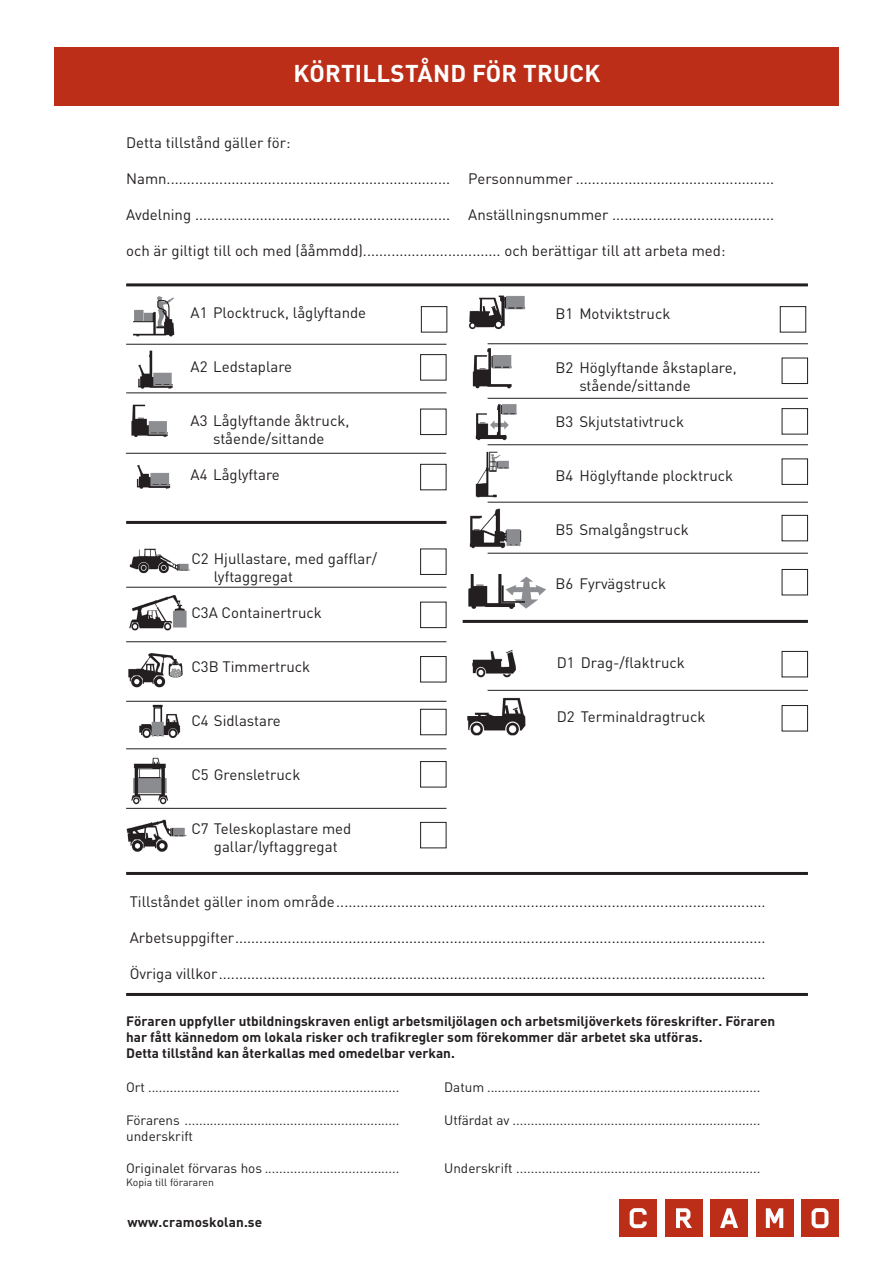
<style>
.page{position:relative;width:893px;height:1263px;background:#fff}
.page>*{position:absolute;margin:0;border:0;box-sizing:border-box;transform-origin:0 0}
.t1{font:700 24px "DIN Pro";letter-spacing:.01em;color:#fff}
.t2{font:15px "DIN Pro";color:#231f20}
.t3{font:13.5px "DIN Pro";color:#231f20}
.t4{font:700 13.5px/16.2px "DIN Pro";color:#231f20}
.t5{font:10.5px "DIN Pro";color:#231f20}
</style>
<div class="page">
<div style="left:54px;top:47px;width:785px;height:58px;background:#bc2e18"></div>
<hr style="left:126px;top:283px;width:682px;height:3px;background:#231f20">
<hr style="left:126px;top:521px;width:320px;height:3px;background:#231f20">
<hr style="left:126px;top:993px;width:682px;height:3px;background:#231f20">
<div style="left:780px;top:306px;width:26px;height:26px;border:1px solid #231f20"></div>
<div style="left:782px;top:358px;width:26px;height:26px;border:1px solid #231f20"></div>
<div style="left:782px;top:408px;width:26px;height:26px;border:1px solid #231f20"></div>
<div style="left:420px;top:549px;width:26px;height:26px;border:1px solid #231f20"></div>
<div style="left:420px;top:602px;width:26px;height:26px;border:1px solid #231f20"></div>
<div style="left:420px;top:656px;width:26px;height:26px;border:1px solid #231f20"></div>
<div style="left:420px;top:709px;width:26px;height:26px;border:1px solid #231f20"></div>
<hr style="left:126px;top:344px;width:320px;height:1px;background:#231f20">
<hr style="left:463px;top:620px;width:345px;height:3px;background:#231f20">
<img style="left:133px;top:296px;width:42px;height:41px">
<img style="left:131px;top:404px;width:37px;height:34px">
<img style="left:136px;top:465px;width:35px;height:24px">
<img style="left:138px;top:350px;width:35px;height:39px">
<hr style="left:126px;top:392px;width:320px;height:1px;background:#231f20">
<hr style="left:126px;top:453px;width:320px;height:1px;background:#231f20">
<hr style="left:488px;top:343px;width:320px;height:1px;background:#231f20">
<hr style="left:488px;top:398px;width:320px;height:1px;background:#231f20">
<hr style="left:488px;top:444px;width:320px;height:1px;background:#231f20">
<hr style="left:488px;top:502px;width:320px;height:1px;background:#231f20">
<hr style="left:488px;top:553px;width:320px;height:1px;background:#231f20">
<div style="left:782px;top:458px;width:26px;height:27px;border:1px solid #231f20"></div>
<div style="left:782px;top:515px;width:26px;height:26px;border:1px solid #231f20"></div>
<div style="left:782px;top:569px;width:26px;height:26px;border:1px solid #231f20"></div>
<div style="left:421px;top:306px;width:26px;height:26px;border:1px solid #231f20"></div>
<div style="left:420px;top:354px;width:26px;height:26px;border:1px solid #231f20"></div>
<div style="left:420px;top:409px;width:26px;height:26px;border:1px solid #231f20"></div>
<div style="left:420px;top:464px;width:26px;height:26px;border:1px solid #231f20"></div>
<img style="left:469px;top:295px;width:57px;height:35px">
<img style="left:472px;top:348px;width:40px;height:40px">
<img style="left:475px;top:404px;width:42px;height:37px">
<img style="left:475px;top:451px;width:35px;height:47px">
<img style="left:469px;top:508px;width:53px;height:41px">
<img style="left:468px;top:574px;width:78px;height:35px">
<div style="left:420px;top:761px;width:26px;height:26px;border:1px solid #231f20"></div>
<div style="left:420px;top:822px;width:26px;height:26px;border:1px solid #231f20"></div>
<img style="left:129px;top:548px;width:61px;height:26px">
<img style="left:129px;top:595px;width:58px;height:36px">
<img style="left:128px;top:653px;width:55px;height:35px">
<img style="left:136px;top:700px;width:48px;height:39px">
<img style="left:131px;top:757px;width:38px;height:48px">
<img style="left:126px;top:819px;width:61px;height:33px">
<hr style="left:126px;top:587px;width:320px;height:1px;background:#231f20">
<hr style="left:126px;top:641px;width:320px;height:1px;background:#231f20">
<hr style="left:126px;top:701px;width:320px;height:1px;background:#231f20">
<hr style="left:126px;top:748px;width:320px;height:1px;background:#231f20">
<hr style="left:126px;top:808px;width:320px;height:1px;background:#231f20">
<hr style="left:126px;top:872px;width:682px;height:3px;background:#231f20">
<div style="left:619px;top:1199px;width:38px;height:38px;background:#bc2e18"></div>
<div style="left:665px;top:1199px;width:37px;height:38px;background:#bc2e18"></div>
<div style="left:710px;top:1199px;width:38px;height:38px;background:#bc2e18"></div>
<div style="left:756px;top:1199px;width:37px;height:38px;background:#bc2e18"></div>
<div style="left:801px;top:1199px;width:38px;height:38px;background:#bc2e18"></div>
<svg style="left:630px;top:1208px;width:17px;height:20px"></svg>
<svg style="left:812px;top:1208px;width:16px;height:20px"></svg>
<svg style="left:676px;top:1208px;width:16px;height:20px"></svg>
<svg style="left:720px;top:1208px;width:18px;height:20px"></svg>
<svg style="left:766px;top:1208px;width:17px;height:20px"></svg>
<img style="left:472px;top:650px;width:44px;height:28px">
<img style="left:467px;top:697px;width:59px;height:39px">
<hr style="left:488px;top:690px;width:320px;height:1px;background:#231f20">
<div style="left:782px;top:651px;width:26px;height:26px;border:1px solid #231f20"></div>
<div style="left:782px;top:705px;width:26px;height:26px;border:1px solid #231f20"></div>
<p class="t1" style="left:293px;top:57px;width:308px">KÖRTILLSTÅND FÖR TRUCK</p>
<p class="t2" style="left:126px;top:132px;width:166px">Detta tillstånd gäller för:</p>
<p class="t2" style="left:126px;top:168px;width:649px">Namn...................................................................... Personnummer .................................................</p>
<p class="t2" style="left:126px;top:204px;width:649px">Avdelning ............................................................... Anställningsnummer ........................................</p>
<p class="t2" style="left:126px;top:240px;width:601px">och är giltigt till och med (ååmmdd).................................. och berättigar till att arbeta med:</p>
<p class="t2" style="left:191px;top:303px;width:177px">A1 Plocktruck, låglyftande</p>
<p class="t2" style="left:191px;top:357px;width:103px">A2 Ledstaplare</p>
<p class="t2" style="left:191px;top:411px;width:160px">A3 Låglyftande åktruck,</p>
<p class="t2" style="left:213px;top:429px;width:113px">stående/sittande</p>
<p class="t2" style="left:191px;top:465px;width:91px">A4 Låglyftare</p>
<p class="t2" style="left:191px;top:549px;width:187px">C2 Hjullastare, med gafflar/</p>
<p class="t2" style="left:214px;top:567px;width:81px">lyftaggregat</p>
<p class="t2" style="left:191px;top:603px;width:132px">C3A Containertruck</p>
<p class="t2" style="left:191px;top:657px;width:120px">C3B Timmertruck</p>
<p class="t2" style="left:191px;top:711px;width:91px">C4 Sidlastare</p>
<p class="t2" style="left:191px;top:765px;width:111px">C5 Grensletruck</p>
<p class="t2" style="left:555px;top:303px;width:117px">B1 Motviktstruck</p>
<p class="t2" style="left:555px;top:357px;width:183px">B2 Höglyftande åkstaplare,</p>
<p class="t2" style="left:579px;top:375px;width:113px">stående/sittande</p>
<p class="t2" style="left:555px;top:411px;width:130px">B3 Skjutstativtruck</p>
<p class="t2" style="left:555px;top:465px;width:179px">B4 Höglyftande plocktruck</p>
<p class="t2" style="left:555px;top:519px;width:135px">B5 Smalgångstruck</p>
<p class="t2" style="left:555px;top:573px;width:112px">B6 Fyrvägstruck</p>
<p class="t2" style="left:557px;top:653px;width:130px">D1 Drag-/flaktruck</p>
<p class="t2" style="left:557px;top:707px;width:150px">D2 Terminaldragtruck</p>
<p class="t2" style="left:191px;top:819px;width:162px">C7 Teleskoplastare med</p>
<p class="t2" style="left:214px;top:837px;width:125px">gallar/lyftaggregat</p>
<p class="t2" style="left:130px;top:892px;width:637px">Tillståndet gäller inom område..........................................................................................................</p>
<p class="t2" style="left:130px;top:928px;width:637px">Arbetsuppgifter...................................................................................................................................</p>
<p class="t2" style="left:130px;top:964px;width:637px">Övriga villkor.......................................................................................................................................</p>
<p class="t4" style="left:126px;top:1012px;width:651px">Föraren uppfyller utbildningskraven enligt arbetsmiljölagen och arbetsmiljöverkets föreskrifter. Föraren har fått kännedom om lokala risker och trafikregler som förekommer där arbetet ska utföras.<br>Detta tillstånd kan återkallas med omedelbar verkan.</p>
<p class="t3" style="left:126px;top:1078px;width:275px">Ort .....................................................................</p>
<p class="t3" style="left:444px;top:1078px;width:318px">Datum ...........................................................................</p>
<p class="t3" style="left:126px;top:1110px;width:275px">Förarens ...........................................................</p>
<p class="t3" style="left:444px;top:1110px;width:318px">Utfärdat av ....................................................................</p>
<p class="t3" style="left:126px;top:1127px;width:68px">underskrift</p>
<p class="t3" style="left:126px;top:1159px;width:275px">Originalet förvaras hos .....................................</p>
<p class="t3" style="left:444px;top:1159px;width:318px">Underskrift ...................................................................</p>
<p class="t5" style="left:126px;top:1175px;width:89px">Kopia till förararen</p>
<p class="t4" style="left:127px;top:1213px;width:136px">www.cramoskolan.se</p>
</div>
